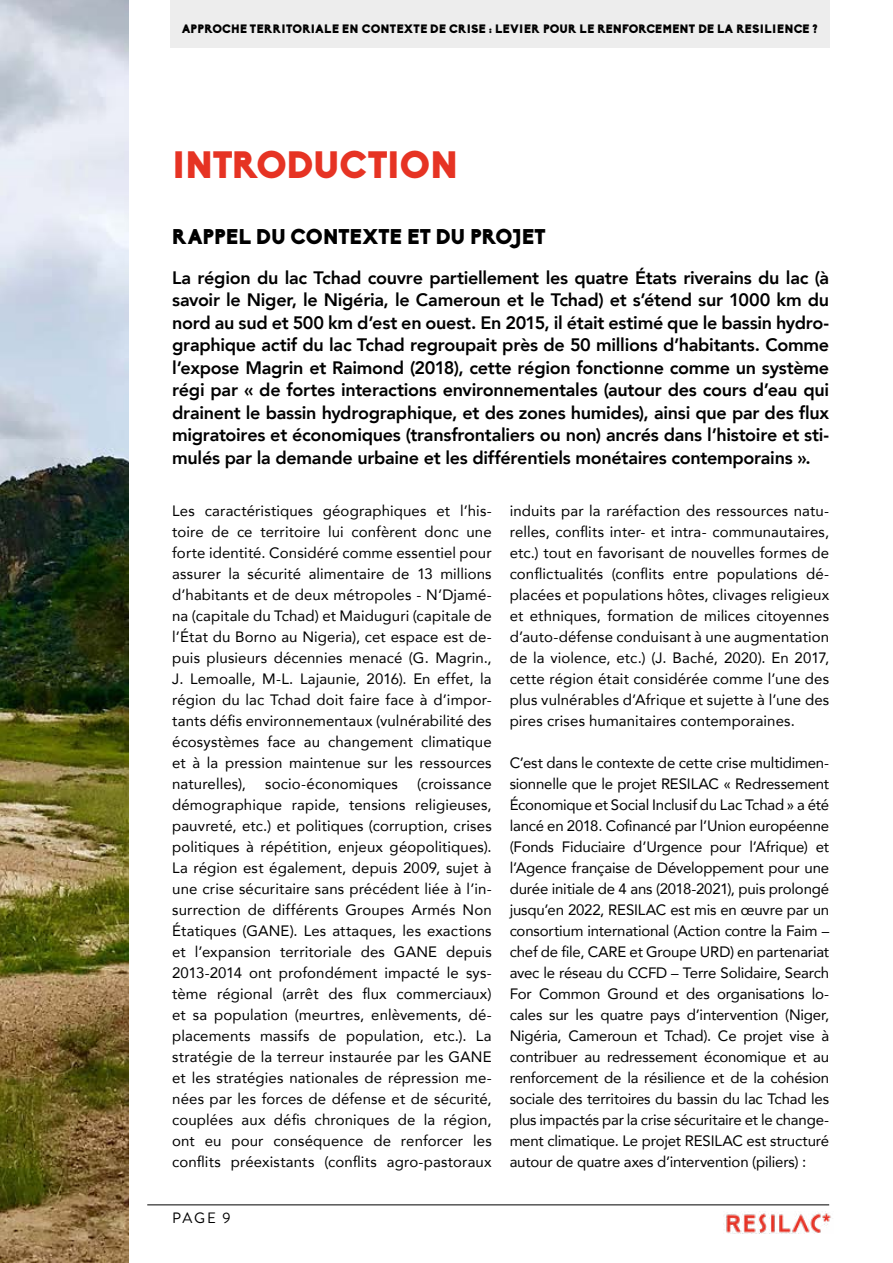
<style>
.page{position:relative;width:893px;height:1263px;background:#fff}
.page>*{position:absolute;margin:0;border:0;box-sizing:border-box;transform-origin:0 0}
.t1{font:900 37.5px "Biko";letter-spacing:-.01em;color:#e63323}
.t2{font:900 21px "Biko";letter-spacing:-.01em;color:#000}
.t3{font:800 18px/22.5px "Avenir";letter-spacing:-.015em;color:#000;text-align:justify}
.t4{font:15px/21px "Avenir";letter-spacing:.005em;color:#000;text-align:justify}
.t5{font:15px "Brandon Grotesque";color:#000}
.t6{font:900 12px "Biko";letter-spacing:.01em;color:#000}
</style>
<div class="page">
<div style="left:170px;top:0;width:659px;height:48px;background:#ededed"></div>
<img style="left:726px;top:1213px;width:105px;height:20px">
<hr style="left:147px;top:1204px;width:682px;height:1px;background:#000">
<img style="left:0;top:0;width:129px;height:1263px">
<p class="t6" style="left:182px;top:22px;width:637px">APPROCHE TERRITORIALE EN CONTEXTE DE CRISE : LEVIER POUR LE RENFORCEMENT DE LA RESILIENCE ?</p>
<h1 class="t1" style="left:172px;top:141px;width:288px">INTRODUCTION</h1>
<h2 class="t2" style="left:172px;top:224px;width:375px">RAPPEL DU CONTEXTE ET DU PROJET</h2>
<p class="t3" style="left:172px;top:266px;width:658px">La région du lac Tchad couvre partiellement les quatre États riverains du lac (à savoir le Niger, le Nigéria, le Cameroun et le Tchad) et s’étend sur 1000 km du nord au sud et 500 km d’est en ouest. En 2015, il était estimé que le bassin hydro&shy;graphique actif du lac Tchad regroupait près de 50 millions d’habitants. Comme l’expose Magrin et Raimond (2018), cette région fonctionne comme un système régi par « de fortes interactions environnementales (autour des cours d’eau qui drainent le bassin hydrographique, et des zones humides), ainsi que par des flux migratoires et économiques (transfrontaliers ou non) ancrés dans l’histoire et sti&shy;mulés par la demande urbaine et les différentiels monétaires contemporains ».</p>
<p class="t4" style="left:172px;top:500px;width:321px">Les caractéristiques géographiques et l’his&shy;toire de ce territoire lui confèrent donc une forte identité. Considéré comme essentiel pour assurer la sécurité alimentaire de 13 millions d’habitants et de deux métropoles - N’Djamé&shy;na (capitale du Tchad) et Maiduguri (capitale de l’État du Borno au Nigeria), cet espace est de&shy;puis plusieurs décennies menacé (G. Magrin., J. Lemoalle, M-L. Lajaunie, 2016). En effet, la région du lac Tchad doit faire face à d’impor&shy;tants défis environnementaux (vulnérabilité des écosystèmes face au changement climatique et à la pression maintenue sur les ressources naturelles),</p>
<p class="t4" style="left:510px;top:500px;width:321px">induits par la raréfaction des ressources natu&shy;relles, conflits inter- et intra- communautaires, etc.) tout en favorisant de nouvelles formes de conflictualités (conflits entre populations dé&shy;placées et populations hôtes, clivages religieux et ethniques, formation de milices citoyennes d’auto-défense conduisant à une augmentation de la violence, etc.) (J. Baché, 2020). En 2017, cette région était considérée comme l’une des plus vulnérables d’Afrique et sujette à l’une des pires crises humanitaires contemporaines.</p>
<p class="t4" style="left:510px;top:752px;width:321px">C’est dans le contexte de cette crise multidimen&shy;sionnelle que le projet RESILAC « Redressement Économique et Social Inclusif du Lac Tchad » a été lancé en 2018. Cofinancé par l’Union européenne (Fonds Fiduciaire d’Urgence pour l’Afrique) et l’Agence française de Développement pour une durée initiale de 4 ans (2018-2021), puis prolongé jusqu’en 2022, RESILAC est mis en œuvre par un consortium international (Action contre la Faim – chef de file, CARE et Groupe URD) en partenariat avec le réseau du CCFD – Terre Solidaire, Search For Common Ground et des organisations lo&shy;cales sur les quatre pays d’intervention (Niger, Nigéria, Cameroun et Tchad). Ce projet vise à contribuer au redressement économique et au renforcement de la résilience et de la cohésion sociale des territoires du bassin du lac Tchad les plus impactés par la crise sécuritaire et le change&shy;ment climatique. Le projet RESILAC est structuré autour de quatre axes d’intervention (piliers) :</p>
<p class="t4" style="left:172px;top:773px;width:321px;text-indent:245px">(croissance démographique rapide, tensions religieuses, pauvreté, etc.) et politiques (corruption, crises politiques à répétition, enjeux géopolitiques).<br>La région est également, depuis 2009, sujet à une crise sécuritaire sans précédent liée à l’in&shy;surrection de différents Groupes Armés Non Étatiques (GANE). Les attaques, les exactions et l’expansion territoriale des GANE depuis 2013-2014 ont profondément impacté le sys&shy;tème régional (arrêt des flux commerciaux) et sa population (meurtres, enlèvements, dé&shy;placements massifs de population, etc.). La stratégie de la terreur instaurée par les GANE et les stratégies nationales de répression me&shy;nées par les forces de défense et de sécurité, couplées aux défis chroniques de la région, ont eu pour conséquence de renforcer les conflits préexistants (conflits agro-pastoraux</p>
<p class="t4" style="left:265px;top:773px;width:134px">socio-économiques</p>
<p class="t5" style="left:172px;top:1207px;width:60px">PAGE 9</p>
</div>
